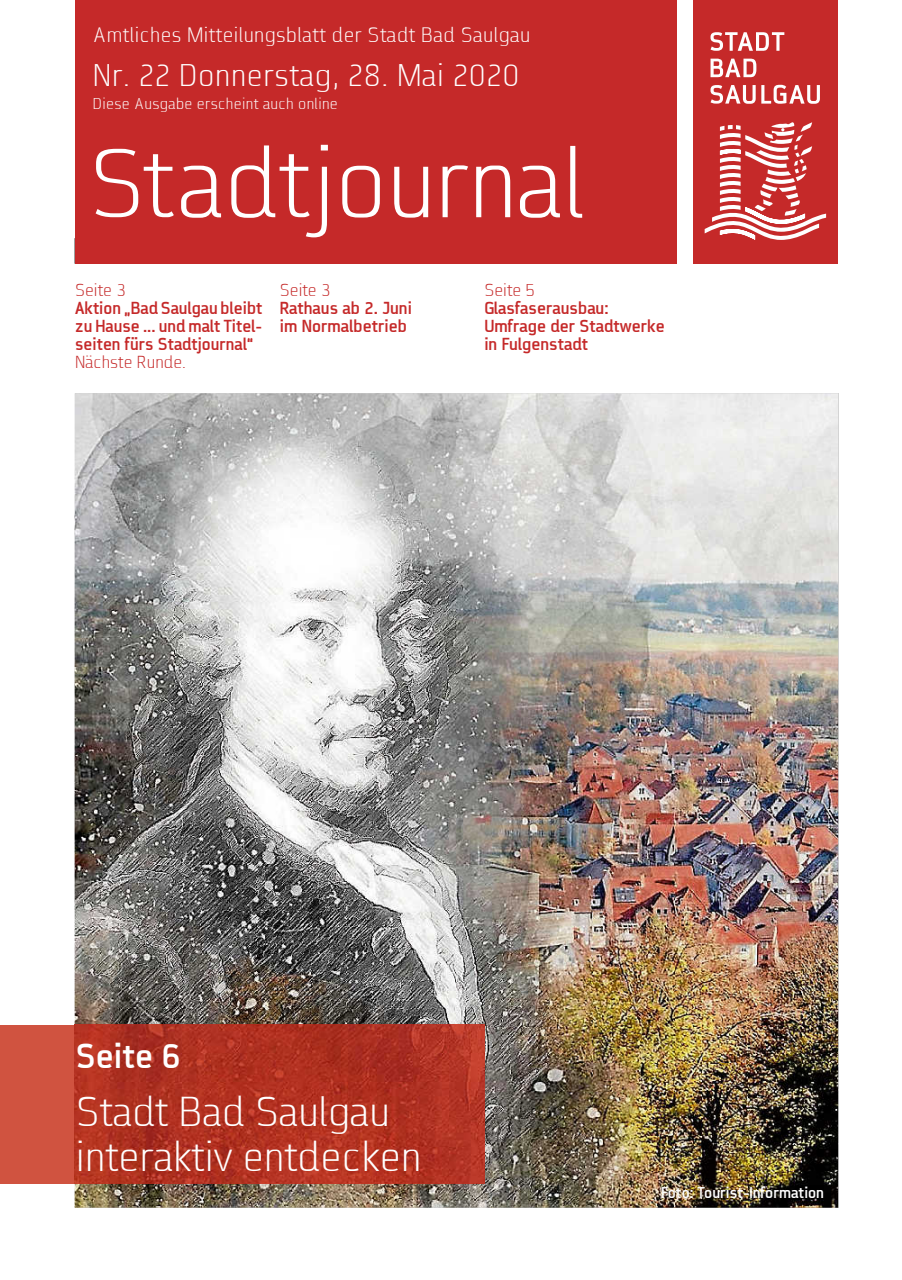
<style>
.page{position:relative;width:902px;height:1280px;background:#fff}
.page>*{position:absolute;margin:0;border:0;box-sizing:border-box;transform-origin:0 0}
.t1{font:300 85.5px "AF Diwa";color:#fff}
.t2{font:300 36px/45px "AF Diwa";color:#fff}
.t3{font:700 30px "AF Diwa";color:#fff}
.t4{font:300 27px "AF Diwa";letter-spacing:.02em;color:#fff}
.t5{font:300 18px "AF Diwa";letter-spacing:.02em;color:#fff}
.t6{font:700 15px/18px "AF Diwa";color:#c52929}
.t7{font:300 15px "AF Diwa";color:#c52929}
.t8{font:300 13.5px "AF Diwa";letter-spacing:.02em;color:#fff}
.t9{font:700 13.5px "AF Diwa";color:#fff}
</style>
<div class="page">
<div style="left:75px;top:0;width:601px;height:264px;background:#c52929"></div>
<div style="left:693px;top:0;width:145px;height:264px;background:#c52929"></div>
<svg style="left:704px;top:122px;width:122px;height:118px"></svg>
<svg style="left:710px;top:32px;width:74px;height:19px"></svg>
<svg style="left:710px;top:59px;width:46px;height:18px"></svg>
<svg style="left:761px;top:85px;width:58px;height:19px"></svg>
<svg style="left:710px;top:85px;width:45px;height:19px"></svg>
<img style="left:75px;top:393px;width:763px;height:815px">
<div style="left:0;top:1025px;width:75px;height:159px;background:#d05340"></div>
<img style="left:75px;top:1025px;width:409px;height:159px">
<p class="t5" style="left:93px;top:24px;width:439px">Amtliches Mitteilungsblatt der Stadt Bad Saulgau</p>
<h3 class="t4" style="left:93px;top:58px;width:428px">Nr. 22 Donnerstag, 28. Mai 2020</h3>
<p class="t8" style="left:93px;top:95px;width:246px">Diese Ausgabe erscheint auch online</p>
<h1 class="t1" style="left:88px;top:131px;width:498px">Stadtjournal</h1>
<p class="t7" style="left:75px;top:281px;width:52px">Seite 3</p>
<p class="t6" style="left:75px;top:299px;width:189px;text-align:justify">Aktion „Bad Saulgau bleibt zu Hause ... und malt Titel&shy;seiten fürs Stadtjournal“</p>
<p class="t7" style="left:75px;top:353px;width:112px">Nächste Runde.</p>
<p class="t7" style="left:280px;top:281px;width:52px">Seite 3</p>
<p class="t6" style="left:280px;top:300px;width:133px">Rathaus ab 2. Juni im Normalbetrieb</p>
<p class="t7" style="left:484px;top:281px;width:52px">Seite 5</p>
<p class="t6" style="left:484px;top:299px;width:182px">Glasfaserausbau:<br>Umfrage der Stadtwerke in Fulgenstadt</p>
<h3 class="t3" style="left:76px;top:1037px;width:106px">Seite 6</h3>
<h2 class="t2" style="left:76px;top:1090px;width:347px">Stadt Bad Saulgau interaktiv entdecken</h2>
<p class="t9" style="left:661px;top:1184px;width:164px">Foto: Tourist-Information</p>
</div>
